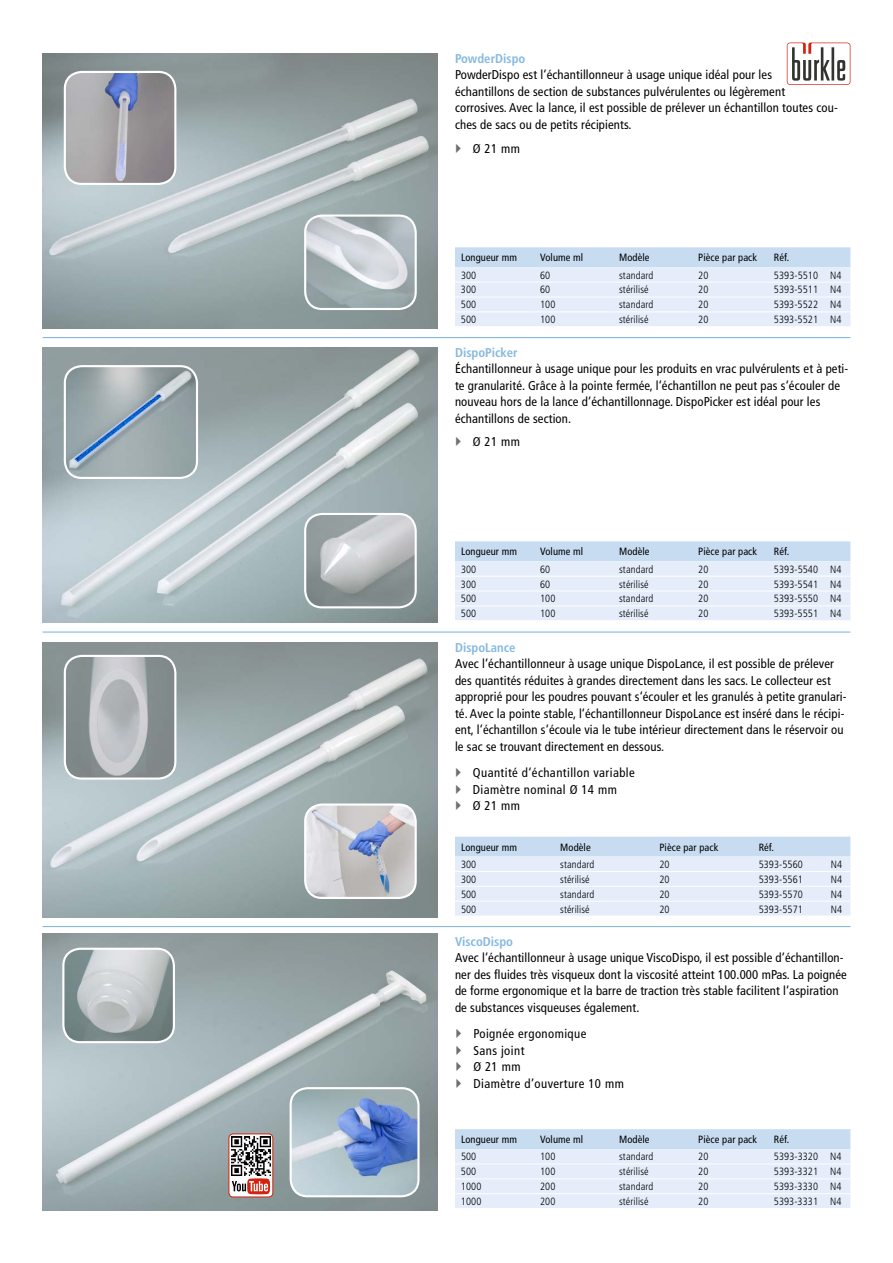
<style>
.page{position:relative;width:893px;height:1263px;background:#fff}
.page>*{position:absolute;margin:0;border:0;box-sizing:border-box;transform-origin:0 0}
.t1{font:condensed 12.75px/16.5px "Frutiger";letter-spacing:.01em;color:#000}
.t2{font:condensed 12.75px/16.5px "Frutiger";letter-spacing:.035em;color:#000}
.t3{font:700 condensed 12.75px "Frutiger";color:#86b9e1}
.t4{font:300 condensed 10.5px "Frutiger";letter-spacing:.01em;color:#000}
.t5{font:condensed 10.5px "Frutiger";letter-spacing:.01em;color:#000}
</style>
<div class="page">
<hr style="left:43px;top:337px;width:807px;height:1px;background:#86b9e1">
<hr style="left:43px;top:631px;width:807px;height:2px;background:#86b9e1">
<hr style="left:43px;top:926px;width:807px;height:1px;background:#86b9e1">
<img style="left:43px;top:53px;width:395px;height:275px">
<img style="left:305px;top:216px;width:111px;height:93px">
<div style="left:304px;top:214px;width:113px;height:96px;border:2px solid #fff;border-radius:17px"></div>
<img style="left:43px;top:347px;width:395px;height:275px">
<img style="left:65px;top:367px;width:132px;height:111px">
<div style="left:64px;top:365px;width:134px;height:114px;border:2px solid #fff;border-radius:17px"></div>
<img style="left:43px;top:642px;width:395px;height:275px">
<img style="left:305px;top:804px;width:111px;height:94px">
<div style="left:304px;top:803px;width:113px;height:96px;border:2px solid #fff;border-radius:17px"></div>
<img style="left:65px;top:72px;width:110px;height:112px">
<div style="left:64px;top:71px;width:112px;height:114px;border:2px solid #fff;border-radius:17px"></div>
<img style="left:305px;top:514px;width:111px;height:93px">
<div style="left:304px;top:513px;width:113px;height:95px;border:2px solid #fff;border-radius:17px"></div>
<img style="left:65px;top:656px;width:110px;height:122px">
<div style="left:64px;top:655px;width:112px;height:125px;border:2px solid #fff;border-radius:17px"></div>
<img style="left:43px;top:934px;width:395px;height:277px">
<img style="left:63px;top:949px;width:111px;height:93px">
<div style="left:62px;top:948px;width:113px;height:95px;border:2px solid #fff;border-radius:17px"></div>
<img style="left:291px;top:1088px;width:127px;height:108px">
<div style="left:290px;top:1087px;width:130px;height:110px;border:2px solid #fff;border-radius:17px"></div>
<svg style="left:229px;top:1134px;width:44px;height:63px"></svg>
<div style="left:229px;top:1133px;width:44px;height:64px;border:1px solid #d32210;border-radius:4px"></div>
<svg style="left:232px;top:1178px;width:38px;height:16px"></svg>
<img style="left:232px;top:1137px;width:38px;height:38px">
<svg style="left:787px;top:43px;width:63px;height:42px"></svg>
<svg style="left:455px;top:247px;width:395px;height:79px;background:#dde9f7"></svg>
<svg style="left:455px;top:541px;width:395px;height:79px;background:#dde9f7"></svg>
<svg style="left:455px;top:837px;width:395px;height:79px;background:#dee9f7"></svg>
<svg style="left:455px;top:1129px;width:395px;height:79px;background:#dde9f7"></svg>
<p class="t3" style="left:455px;top:51px;width:72px">PowderDispo</p>
<p class="t1" style="left:455px;top:67px;width:384px">PowderDispo est l‘échantillonneur à usage unique idéal pour les<br>échantillons de section de substances pulvérulentes ou légèrement corrosives. Avec la lance, il est possible de prélever un échantillon toutes cou&shy;ches de sacs ou de petits récipients.</p>
<p class="t1" style="left:473px;top:140px;width:49px">Ø 21 mm</p>
<p class="t5" style="left:461px;top:251px;width:58px">Longueur mm</p>
<p class="t5" style="left:540px;top:251px;width:45px">Volume ml</p>
<p class="t5" style="left:619px;top:251px;width:32px">Modèle</p>
<p class="t5" style="left:698px;top:251px;width:60px">Pièce par pack</p>
<p class="t5" style="left:774px;top:251px;width:17px">Réf.</p>
<p class="t4" style="left:461px;top:269px;width:17px">300</p>
<p class="t4" style="left:540px;top:269px;width:12px">60</p>
<p class="t4" style="left:619px;top:269px;width:36px">standard</p>
<p class="t4" style="left:698px;top:269px;width:12px">20</p>
<p class="t4" style="left:774px;top:269px;width:69px">5393-5510 N4</p>
<p class="t4" style="left:461px;top:284px;width:17px">300</p>
<p class="t4" style="left:540px;top:284px;width:12px">60</p>
<p class="t4" style="left:619px;top:284px;width:31px">stérilisé</p>
<p class="t4" style="left:698px;top:284px;width:12px">20</p>
<p class="t4" style="left:774px;top:284px;width:69px">5393-5511 N4</p>
<p class="t4" style="left:461px;top:299px;width:17px">500</p>
<p class="t4" style="left:540px;top:299px;width:17px">100</p>
<p class="t4" style="left:619px;top:299px;width:36px">standard</p>
<p class="t4" style="left:698px;top:299px;width:12px">20</p>
<p class="t4" style="left:774px;top:299px;width:69px">5393-5522 N4</p>
<p class="t4" style="left:461px;top:314px;width:17px">500</p>
<p class="t4" style="left:540px;top:314px;width:17px">100</p>
<p class="t4" style="left:619px;top:314px;width:31px">stérilisé</p>
<p class="t4" style="left:698px;top:314px;width:12px">20</p>
<p class="t4" style="left:774px;top:314px;width:69px">5393-5521 N4</p>
<p class="t3" style="left:455px;top:345px;width:64px">DispoPicker</p>
<p class="t1" style="left:455px;top:360px;width:395px">Échantillonneur à usage unique pour les produits en vrac pulvérulents et à peti&shy;te granularité. Grâce à la pointe fermée, l‘échantillon ne peut pas s‘écouler de nouveau hors de la lance d‘échantillonnage. DispoPicker est idéal pour les échantillons de section.</p>
<p class="t1" style="left:473px;top:433px;width:49px">Ø 21 mm</p>
<p class="t5" style="left:461px;top:545px;width:58px">Longueur mm</p>
<p class="t5" style="left:540px;top:545px;width:45px">Volume ml</p>
<p class="t5" style="left:619px;top:545px;width:32px">Modèle</p>
<p class="t5" style="left:698px;top:545px;width:60px">Pièce par pack</p>
<p class="t5" style="left:774px;top:545px;width:17px">Réf.</p>
<p class="t4" style="left:461px;top:563px;width:17px">300</p>
<p class="t4" style="left:540px;top:563px;width:12px">60</p>
<p class="t4" style="left:619px;top:563px;width:36px">standard</p>
<p class="t4" style="left:698px;top:563px;width:12px">20</p>
<p class="t4" style="left:774px;top:563px;width:69px">5393-5540 N4</p>
<p class="t4" style="left:461px;top:578px;width:17px">300</p>
<p class="t4" style="left:540px;top:578px;width:12px">60</p>
<p class="t4" style="left:619px;top:578px;width:31px">stérilisé</p>
<p class="t4" style="left:698px;top:578px;width:12px">20</p>
<p class="t4" style="left:774px;top:578px;width:69px">5393-5541 N4</p>
<p class="t4" style="left:461px;top:593px;width:17px">500</p>
<p class="t4" style="left:540px;top:593px;width:17px">100</p>
<p class="t4" style="left:619px;top:593px;width:36px">standard</p>
<p class="t4" style="left:698px;top:593px;width:12px">20</p>
<p class="t4" style="left:774px;top:593px;width:69px">5393-5550 N4</p>
<p class="t4" style="left:461px;top:608px;width:17px">500</p>
<p class="t4" style="left:540px;top:608px;width:17px">100</p>
<p class="t4" style="left:619px;top:608px;width:31px">stérilisé</p>
<p class="t4" style="left:698px;top:608px;width:12px">20</p>
<p class="t4" style="left:774px;top:608px;width:69px">5393-5551 N4</p>
<p class="t3" style="left:455px;top:640px;width:62px">DispoLance</p>
<p class="t1" style="left:455px;top:656px;width:393px">Avec l‘échantillonneur à usage unique DispoLance, il est possible de prélever des quantités réduites à grandes directement dans les sacs. Le collecteur est approprié pour les poudres pouvant s‘écouler et les granulés à petite granulari&shy;té. Avec la pointe stable, l‘échantillonneur DispoLance est inséré dans le récipi&shy;ent, l‘échantillon s‘écoule via le tube intérieur directement dans le réservoir ou le sac se trouvant directement en dessous.</p>
<p class="t2" style="left:473px;top:765px;width:163px">Quantité d‘échantillon variable<br>Diamètre nominal Ø 14 mm<br>Ø 21 mm</p>
<p class="t5" style="left:461px;top:841px;width:58px">Longueur mm</p>
<p class="t5" style="left:560px;top:841px;width:32px">Modèle</p>
<p class="t5" style="left:659px;top:841px;width:60px">Pièce par pack</p>
<p class="t5" style="left:759px;top:841px;width:17px">Réf.</p>
<p class="t4" style="left:461px;top:858px;width:17px">300</p>
<p class="t4" style="left:560px;top:858px;width:36px">standard</p>
<p class="t4" style="left:659px;top:858px;width:12px">20</p>
<p class="t4" style="left:759px;top:858px;width:46px">5393-5560</p>
<p class="t4" style="left:831px;top:858px;width:13px">N4</p>
<p class="t4" style="left:461px;top:873px;width:17px">300</p>
<p class="t4" style="left:560px;top:873px;width:31px">stérilisé</p>
<p class="t4" style="left:659px;top:873px;width:12px">20</p>
<p class="t4" style="left:759px;top:873px;width:46px">5393-5561</p>
<p class="t4" style="left:831px;top:873px;width:13px">N4</p>
<p class="t4" style="left:461px;top:888px;width:17px">500</p>
<p class="t4" style="left:560px;top:888px;width:36px">standard</p>
<p class="t4" style="left:659px;top:888px;width:12px">20</p>
<p class="t4" style="left:759px;top:888px;width:46px">5393-5570</p>
<p class="t4" style="left:831px;top:888px;width:13px">N4</p>
<p class="t4" style="left:461px;top:903px;width:17px">500</p>
<p class="t4" style="left:560px;top:903px;width:31px">stérilisé</p>
<p class="t4" style="left:659px;top:903px;width:12px">20</p>
<p class="t4" style="left:759px;top:903px;width:46px">5393-5571</p>
<p class="t4" style="left:831px;top:903px;width:13px">N4</p>
<p class="t3" style="left:455px;top:934px;width:60px">ViscoDispo</p>
<p class="t1" style="left:455px;top:949px;width:393px">Avec l‘échantillonneur à usage unique ViscoDispo, il est possible d‘échantillon&shy;ner des fluides très visqueux dont la viscosité atteint 100.000 mPas. La poignée de forme ergonomique et la barre de traction très stable facilitent l‘aspiration de substances visqueuses également.</p>
<p class="t2" style="left:473px;top:1026px;width:152px">Poignée ergonomique<br>Sans joint<br>Ø 21 mm<br>Diamètre d’ouverture 10 mm</p>
<p class="t5" style="left:461px;top:1133px;width:58px">Longueur mm</p>
<p class="t5" style="left:540px;top:1133px;width:45px">Volume ml</p>
<p class="t5" style="left:619px;top:1133px;width:32px">Modèle</p>
<p class="t5" style="left:698px;top:1133px;width:60px">Pièce par pack</p>
<p class="t5" style="left:774px;top:1133px;width:17px">Réf.</p>
<p class="t4" style="left:461px;top:1151px;width:17px">500</p>
<p class="t4" style="left:540px;top:1151px;width:17px">100</p>
<p class="t4" style="left:619px;top:1151px;width:36px">standard</p>
<p class="t4" style="left:698px;top:1151px;width:12px">20</p>
<p class="t4" style="left:774px;top:1151px;width:69px">5393-3320 N4</p>
<p class="t4" style="left:461px;top:1166px;width:17px">500</p>
<p class="t4" style="left:540px;top:1166px;width:17px">100</p>
<p class="t4" style="left:619px;top:1166px;width:31px">stérilisé</p>
<p class="t4" style="left:698px;top:1166px;width:12px">20</p>
<p class="t4" style="left:774px;top:1166px;width:69px">5393-3321 N4</p>
<p class="t4" style="left:461px;top:1181px;width:22px">1000</p>
<p class="t4" style="left:540px;top:1181px;width:17px">200</p>
<p class="t4" style="left:619px;top:1181px;width:36px">standard</p>
<p class="t4" style="left:698px;top:1181px;width:12px">20</p>
<p class="t4" style="left:774px;top:1181px;width:69px">5393-3330 N4</p>
<p class="t4" style="left:461px;top:1195px;width:22px">1000</p>
<p class="t4" style="left:540px;top:1195px;width:17px">200</p>
<p class="t4" style="left:619px;top:1195px;width:31px">stérilisé</p>
<p class="t4" style="left:698px;top:1195px;width:12px">20</p>
<p class="t4" style="left:774px;top:1195px;width:69px">5393-3331 N4</p>
</div>
